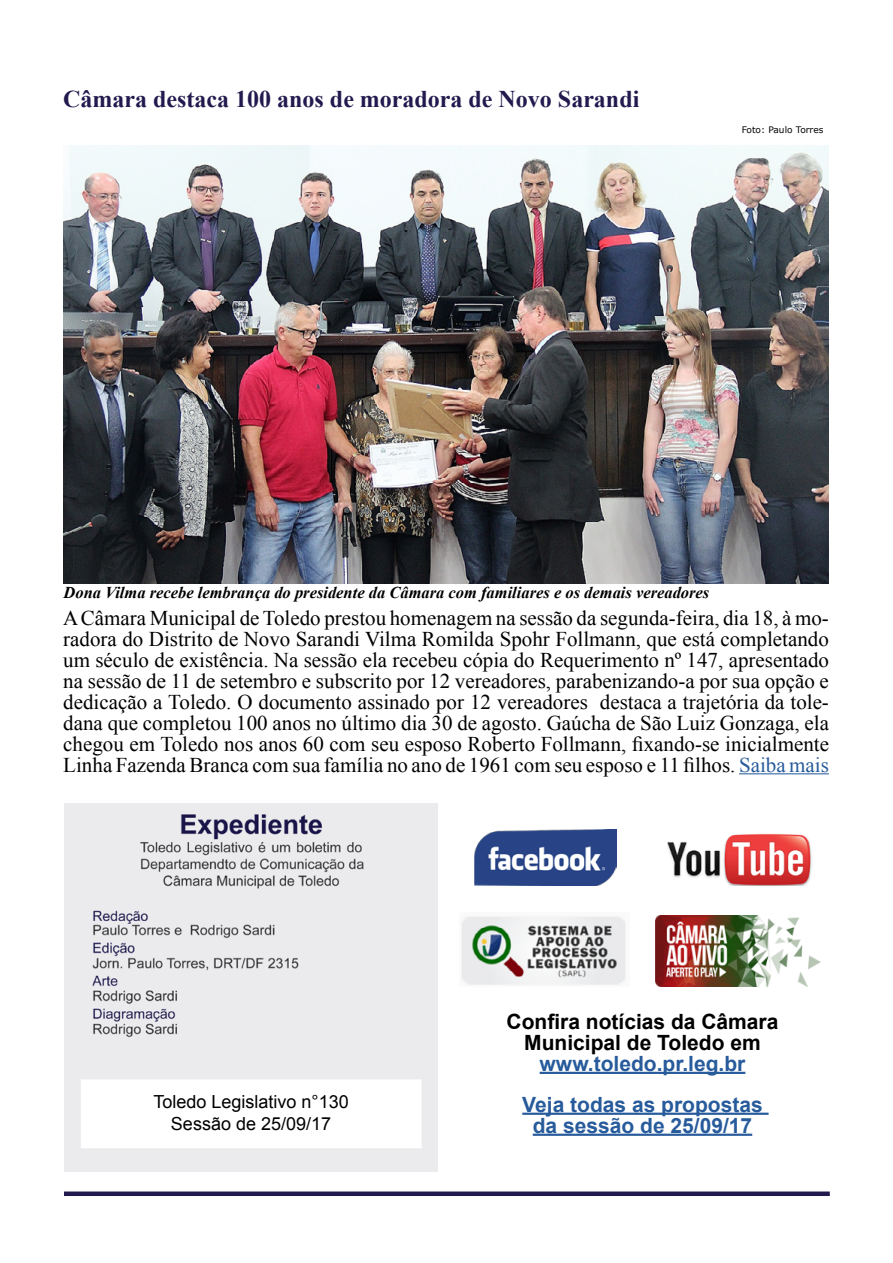
<style>
.page{position:relative;width:893px;height:1263px;background:#fff}
.page>*{position:absolute;margin:0;border:0;box-sizing:border-box;transform-origin:0 0}
.t1{font:700 24px "Times New Roman";color:#221a4e}
.t2{font:21px/21px "Times New Roman";color:#000;text-align:justify}
.t3{font:700 21px/40.8px "Arial";color:#275b9b;text-align:center}
.t4{font:700 21px/21px "Arial";color:#000;text-align:center}
.t5{font:18px/21.6px "Arial";color:#000;text-align:center}
.t6{font:italic 700 16.5px "Times New Roman";color:#000}
.t7{font:9px "Verdana";color:#000}
.s1{color:#275b9b}
</style>
<div class="page">
<hr style="left:739px;top:773px;width:90px;height:1px;background:#275b9b">
<img style="left:64px;top:146px;width:765px;height:437px">
<div style="left:64px;top:1191px;width:766px;height:5px;background:#221a4e"></div>
<img style="left:64px;top:803px;width:374px;height:368px">
<hr style="left:540px;top:1072px;width:205px;height:2px;background:#275b9b">
<img style="left:474px;top:830px;width:143px;height:56px">
<img style="left:668px;top:833px;width:144px;height:53px">
<img style="left:461px;top:916px;width:165px;height:69px">
<img style="left:656px;top:916px;width:165px;height:70px">
<hr style="left:522px;top:1112px;width:247px;height:3px;background:#275b9b">
<hr style="left:533px;top:1133px;width:219px;height:3px;background:#275b9b">
<p class="t1" style="left:63px;top:81px;width:577px">Câmara destaca 100 anos de moradora de Novo Sarandi</p>
<p class="t7" style="left:742px;top:124px;width:83px">Foto: Paulo Torres</p>
<p class="t6" style="left:64px;top:581px;width:647px">Dona Vilma recebe lembrança do presidente da Câmara com familiares e os demais vereadores</p>
<p class="t2" style="left:63px;top:606px;width:767px">A Câmara Municipal de Toledo prestou homenagem na sessão da segunda-feira, dia 18, à mo&shy;radora do Distrito de Novo Sarandi Vilma Romilda Spohr Follmann, que está completando um século de existência. Na sessão ela recebeu cópia do Requerimento nº 147, apresentado na sessão de 11 de setembro e subscrito por 12 vereadores, parabenizando-a por sua opção e dedicação a Toledo. O documento assinado por 12 vereadores destaca a trajetória da tole&shy;dana que completou 100 anos no último dia 30 de agosto. Gaúcha de São Luiz Gonzaga, ela chegou em Toledo nos anos 60 com seu esposo Roberto Follmann, fixando-se inicialmente Linha Fazenda Branca com sua família no ano de 1961 com seu esposo e 11 filhos. <span class="s1">Saiba mais</span></p>
<p class="t5" style="left:153px;top:1091px;width:197px">Toledo Legislativo n°130<br>Sessão de 25/09/17</p>
<p class="t4" style="left:507px;top:1011px;width:273px">Confira notícias da Câmara<br>Municipal de Toledo em</p>
<p class="t3" style="left:522px;top:1043px;width:242px">www.toledo.pr.leg.br<br>Veja todas as propostas</p>
<p class="t3" style="left:533px;top:1105px;width:221px">da sessão de 25/09/17</p>
</div>
